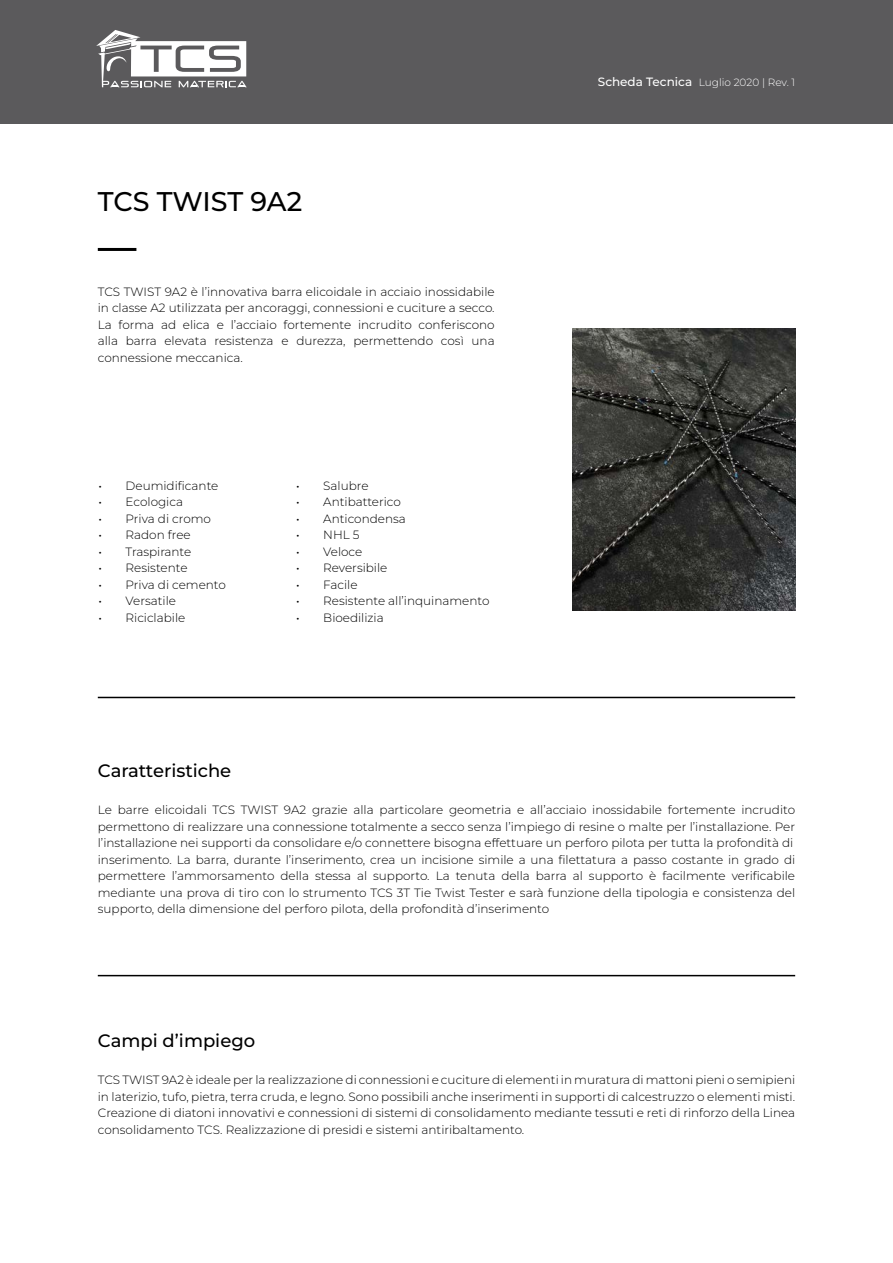
<style>
.page{position:relative;width:893px;height:1263px;background:#fff}
.page>*{position:absolute;margin:0;border:0;box-sizing:border-box;transform-origin:0 0}
.t1{font:100 27px "Montserrat";letter-spacing:-.01em;color:#000}
.t2{font:100 18px "Montserrat";color:#000}
.t3{font:300 12px/16.5px "Montserrat";color:#000;text-align:justify}
.t4{font:300 10.5px "Montserrat";color:#fff}
.s1{font-weight:100}
.s2{font-weight:100;font-size:12px}
</style>
<div class="page">
<div style="left:0;top:0;width:893px;height:123px;background:#5b5a5c"></div>
<img style="left:573px;top:329px;width:222px;height:281px">
<hr style="left:98px;top:248px;width:38px;height:3px;background:#000">
<hr style="left:98px;top:697px;width:697px;height:1px;background:#000">
<hr style="left:98px;top:975px;width:697px;height:1px;background:#000">
<svg style="left:96px;top:30px;width:151px;height:57px"></svg>
<h1 class="t1" style="left:98px;top:184px;width:206px">TCS TWIST 9A2</h1>
<p class="t3" style="left:98px;top:283px;width:398px">TCS TWIST 9A2 è l’innovativa barra elicoidale in acciaio inossidabile in classe A2 utilizzata per ancoraggi, connessioni e cuciture a secco.<br>La forma ad elica e l’acciaio fortemente incrudito conferiscono alla barra elevata resistenza e durezza, permettendo così una connessione meccanica.</p>
<p class="t3" style="left:99px;top:477px;width:121px"><span class="s1">•</span> Deumidificante</p>
<p class="t3" style="left:99px;top:493px;width:86px"><span class="s1">•</span> Ecologica</p>
<p class="t3" style="left:99px;top:510px;width:114px"><span class="s1">•</span> Priva di cromo</p>
<p class="t3" style="left:99px;top:526px;width:94px"><span class="s1">•</span> Radon free</p>
<p class="t3" style="left:99px;top:543px;width:94px"><span class="s1">•</span> Traspirante</p>
<p class="t3" style="left:99px;top:559px;width:90px"><span class="s1">•</span> Resistente</p>
<p class="t3" style="left:99px;top:576px;width:129px"><span class="s1">•</span> Priva di cemento</p>
<p class="t3" style="left:99px;top:592px;width:79px"><span class="s1">•</span> Versatile</p>
<p class="t3" style="left:99px;top:609px;width:88px"><span class="s1">•</span> Riciclabile</p>
<h2 class="t2" style="left:98px;top:759px;width:135px">Caratteristiche</h2>
<p class="t3" style="left:296px;top:477px;width:74px"><span class="s1">•</span> Salubre</p>
<p class="t3" style="left:296px;top:493px;width:106px"><span class="s1">•</span> Antibatterico</p>
<p class="t3" style="left:296px;top:510px;width:111px"><span class="s1">•</span> Anticondensa</p>
<p class="t3" style="left:296px;top:526px;width:65px"><span class="s1">•</span> NHL 5</p>
<p class="t3" style="left:296px;top:543px;width:68px"><span class="s1">•</span> Veloce</p>
<p class="t3" style="left:296px;top:559px;width:93px"><span class="s1">•</span> Reversibile</p>
<p class="t3" style="left:296px;top:576px;width:63px"><span class="s1">•</span> Facile</p>
<p class="t3" style="left:296px;top:592px;width:195px"><span class="s1">•</span> Resistente all’inquinamento</p>
<p class="t3" style="left:296px;top:609px;width:89px"><span class="s1">•</span> Bioedilizia</p>
<p class="t4" style="left:598px;top:75px;width:199px"><span class="s2">Scheda Tecnica</span> Luglio 2020 | Rev. 1</p>
<p class="t3" style="left:98px;top:801px;width:699px;text-align:left">Le barre elicoidali TCS TWIST 9A2 grazie alla particolare geometria e all’acciaio inossidabile fortemente incrudito permettono di realizzare una connessione totalmente a secco senza l’impiego di resine o malte per l’installazione. Per l’installazione nei supporti da consolidare e/o connettere bisogna effettuare un perforo pilota per tutta la profondità di inserimento. La barra, durante l’inserimento, crea un incisione simile a una filettatura a passo costante in grado di permettere l’ammorsamento della stessa al supporto. La tenuta della barra al supporto è facilmente verificabile mediante una prova di tiro con lo strumento TCS 3T Tie Twist Tester e sarà funzione della tipologia e consistenza del supporto, della dimensione del perforo pilota, della profondità d’inserimento</p>
<h2 class="t2" style="left:98px;top:1028px;width:159px">Campi d’impiego</h2>
<p class="t3" style="left:98px;top:1071px;width:699px">TCS TWIST 9A2 è ideale per la realizzazione di connessioni e cuciture di elementi in muratura di mattoni pieni o semipieni in laterizio, tufo, pietra, terra cruda, e legno. Sono possibili anche inserimenti in supporti di calcestruzzo o elementi misti.<br>Creazione di diatoni innovativi e connessioni di sistemi di consolidamento mediante tessuti e reti di rinforzo della Linea consolidamento TCS. Realizzazione di presidi e sistemi antiribaltamento.</p>
</div>
